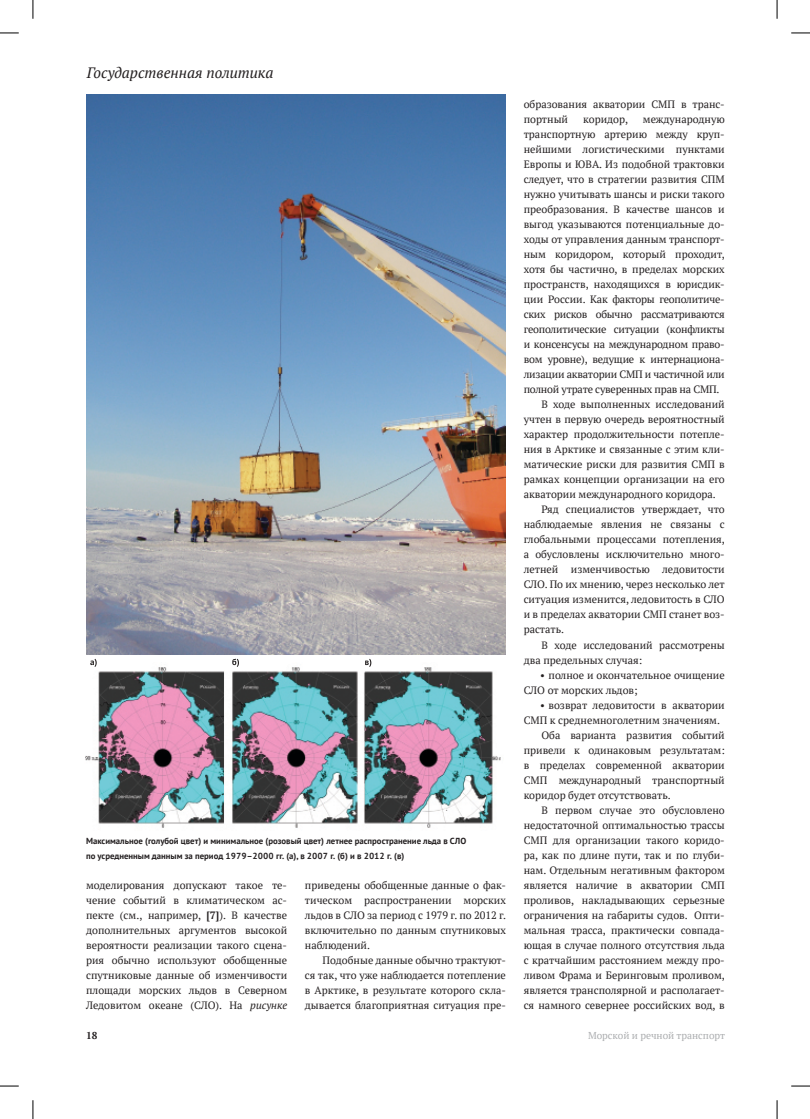
<style>
.page{position:relative;width:810px;height:1119px;background:#fff}
.page>*{position:absolute;margin:0;border:0;box-sizing:border-box;transform-origin:0 0}
.t1{font:italic 15px "PT Serif";color:#231f20}
.t2{font:10.62px/15px "PT Serif";color:#231f20;text-align:justify}
.t3{font:10.62px "PT Serif";letter-spacing:-.02em;color:#231f20}
.t4{font:10px "PT Serif";color:#acaeb0}
.t5{font:700 10px "PT Serif";color:#231f20}
.t6{font:700 8.75px/15px "PT Sans";color:#231f20}
.s1{font-weight:700}
.s2{font-style:italic}
.s3{color:#acaeb0}
</style>
<div class="page">
<img style="left:86px;top:95px;width:419px;height:559px">
<img style="left:85px;top:662px;width:416px;height:166px">
<svg style="left:90px;top:658px;width:7px;height:8px"></svg>
<svg style="left:365px;top:658px;width:6px;height:8px"></svg>
<svg style="left:232px;top:658px;width:7px;height:8px"></svg>
<svg style="left:0;top:32px;width:19px;height:2px"></svg>
<svg style="left:791px;top:32px;width:19px;height:2px"></svg>
<svg style="left:0;top:1085px;width:19px;height:1px"></svg>
<svg style="left:791px;top:1085px;width:19px;height:1px"></svg>
<svg style="left:32px;top:0;width:2px;height:19px"></svg>
<svg style="left:32px;top:1100px;width:2px;height:18px"></svg>
<svg style="left:776px;top:0;width:2px;height:19px"></svg>
<svg style="left:776px;top:1100px;width:2px;height:18px"></svg>
<h1 class="t1" style="left:87px;top:63px;width:188px">Государственная политика</h1>
<p class="t6" style="left:86px;top:832px;width:382px">Максимальное (голубой цвет) и минимальное (розовый цвет) летнее распространение льда в СЛО по усредненным данным за период 1979–2000 гг. (а), в 2007 г. (б) и в 2012 г. (в)</p>
<p class="t2" style="left:86px;top:877px;width:203px">моделирования допускают такое те&shy;чение событий в климатическом ас&shy;пекте (см., например, <span class="s1">[7]</span>). В качестве дополнительных аргументов высокой вероятности реализации такого сцена&shy;рия обычно используют обобщенные спутниковые данные об изменчивости площади морских льдов в Северном Ледовитом океане (СЛО). На <span class="s2">рисунке</span></p>
<p class="t2" style="left:305px;top:877px;width:203px">приведены обобщенные данные о фак&shy;тическом распространении морских льдов в СЛО за период с 1979 г. по 2012 г. включительно по данным спутниковых наблюдений.</p>
<p class="t2" style="left:305px;top:952px;width:203px;text-indent:18px">Подобные данные обычно трактуют&shy;ся так, что уже наблюдается потепление в Арктике, в результате которого скла&shy;дывается благоприятная ситуация пре-</p>
<p class="t2" style="left:524px;top:97px;width:203px">образования акватории СМП в транс&shy;портный</p>
<p class="t2" style="left:583px;top:112px;width:46px">коридор,</p>
<p class="t2" style="left:643px;top:112px;width:83px">международную</p>
<p class="t2" style="left:524px;top:127px;width:203px">транспортную артерию между круп-</p>
<p class="t2" style="left:524px;top:142px;width:203px">нейшими логистическими пунктами</p>
<p class="t2" style="left:524px;top:157px;width:203px">Европы и ЮВА. Из подобной трактовки</p>
<p class="t2" style="left:524px;top:172px;width:203px">следует, что в стратегии развития СПМ</p>
<p class="t2" style="left:524px;top:187px;width:203px">нужно учитывать шансы и риски такого</p>
<p class="t2" style="left:524px;top:202px;width:203px">преобразования. В качестве шансов и</p>
<p class="t2" style="left:524px;top:217px;width:203px">выгод указываются потенциальные до-</p>
<p class="t2" style="left:524px;top:232px;width:203px">ходы от управления данным транспорт-</p>
<p class="t2" style="left:524px;top:247px;width:203px">ным коридором, который проходит,</p>
<p class="t2" style="left:524px;top:262px;width:203px">хотя бы частично, в пределах морских</p>
<p class="t2" style="left:524px;top:277px;width:203px">пространств, находящихся в юрисдик-</p>
<p class="t3" style="left:524px;top:292px;width:203px">ции России. Как факторы геополитиче-</p>
<p class="t3" style="left:524px;top:307px;width:203px">ских рисков обычно рассматриваются</p>
<p class="t3" style="left:524px;top:322px;width:203px">геополитические ситуации (конфликты</p>
<p class="t3" style="left:524px;top:337px;width:203px">и консенсусы на международном право-</p>
<p class="t3" style="left:524px;top:352px;width:203px">вом уровне), ведущие к интернациона-</p>
<p class="t3" style="left:524px;top:367px;width:203px">лизации акватории СМП и частичной или</p>
<p class="t3" style="left:524px;top:382px;width:197px">полной утрате суверенных прав на СМП.</p>
<p class="t2" style="left:541px;top:397px;width:185px">В ходе выполненных исследований</p>
<p class="t2" style="left:524px;top:412px;width:203px">учтен в первую очередь вероятностный</p>
<p class="t2" style="left:524px;top:427px;width:203px">характер продолжительности потепле-</p>
<p class="t2" style="left:524px;top:442px;width:203px">ния в Арктике и связанные с этим кли-</p>
<p class="t2" style="left:524px;top:457px;width:203px">матические риски для развития СМП в</p>
<p class="t2" style="left:524px;top:472px;width:203px">рамках концепции организации на его</p>
<p class="t2" style="left:524px;top:487px;width:194px">акватории международного коридора.</p>
<p class="t2" style="left:541px;top:502px;width:185px">Ряд специалистов утверждает, что</p>
<p class="t2" style="left:524px;top:517px;width:203px">наблюдаемые явления не связаны с</p>
<p class="t2" style="left:524px;top:532px;width:203px">глобальными процессами потепления,</p>
<p class="t2" style="left:524px;top:547px;width:203px">а обусловлены исключительно много-</p>
<p class="t2" style="left:524px;top:562px;width:203px">летней изменчивостью ледовитости</p>
<p class="t2" style="left:524px;top:577px;width:203px">СЛО. По их мнению, через несколько лет</p>
<p class="t2" style="left:524px;top:592px;width:203px">ситуация изменится, ледовитость в СЛО</p>
<p class="t2" style="left:524px;top:607px;width:203px">и в пределах акватории СМП станет воз-</p>
<p class="t2" style="left:524px;top:622px;width:42px">растать.</p>
<p class="t2" style="left:541px;top:637px;width:185px">В ходе исследований рассмотрены</p>
<p class="t2" style="left:524px;top:652px;width:120px">два предельных случая:</p>
<p class="t2" style="left:524px;top:667px;width:203px;text-indent:16px">• полное и окончательное очищение<br>СЛО от морских льдов;</p>
<p class="t2" style="left:540px;top:697px;width:186px">• возврат ледовитости в акватории</p>
<p class="t2" style="left:524px;top:712px;width:198px">СМП к среднемноголетним значениям.</p>
<p class="t2" style="left:541px;top:727px;width:185px">Оба варианта развития событий</p>
<p class="t2" style="left:524px;top:742px;width:203px">привели к одинаковым результатам:</p>
<p class="t2" style="left:524px;top:757px;width:203px">в пределах современной акватории</p>
<p class="t2" style="left:524px;top:772px;width:203px">СМП международный транспортный</p>
<p class="t2" style="left:524px;top:787px;width:149px">коридор будет отсутствовать.</p>
<p class="t2" style="left:541px;top:802px;width:185px">В первом случае это обусловлено</p>
<p class="t2" style="left:524px;top:817px;width:203px">недостаточной оптимальностью трассы</p>
<p class="t2" style="left:524px;top:832px;width:203px">СМП для организации такого коридо-</p>
<p class="t2" style="left:524px;top:847px;width:203px">ра, как по длине пути, так и по глуби-</p>
<p class="t2" style="left:524px;top:862px;width:203px">нам. Отдельным негативным фактором</p>
<p class="t2" style="left:524px;top:877px;width:203px">является наличие в акватории СМП</p>
<p class="t2" style="left:524px;top:892px;width:203px">проливов, накладывающих серьезные</p>
<p class="t2" style="left:524px;top:907px;width:203px">ограничения на габариты судов. Опти-</p>
<p class="t2" style="left:524px;top:922px;width:203px">мальная трасса, практически совпада-</p>
<p class="t2" style="left:524px;top:937px;width:203px">ющая в случае полного отсутствия льда</p>
<p class="t2" style="left:524px;top:952px;width:203px">с кратчайшим расстоянием между про-</p>
<p class="t2" style="left:524px;top:967px;width:203px">ливом Фрама и Беринговым проливом,</p>
<p class="t2" style="left:524px;top:982px;width:203px">является трансполярной и располагает-</p>
<p class="t2" style="left:524px;top:997px;width:203px">ся намного севернее российских вод, в</p>
<p class="t5" style="left:86px;top:1028px;width:18px">18 <span class="s3">-</span></p>
<p class="t4" style="left:588px;top:1028px;width:138px">Морской и речной транспорт</p>
</div>
